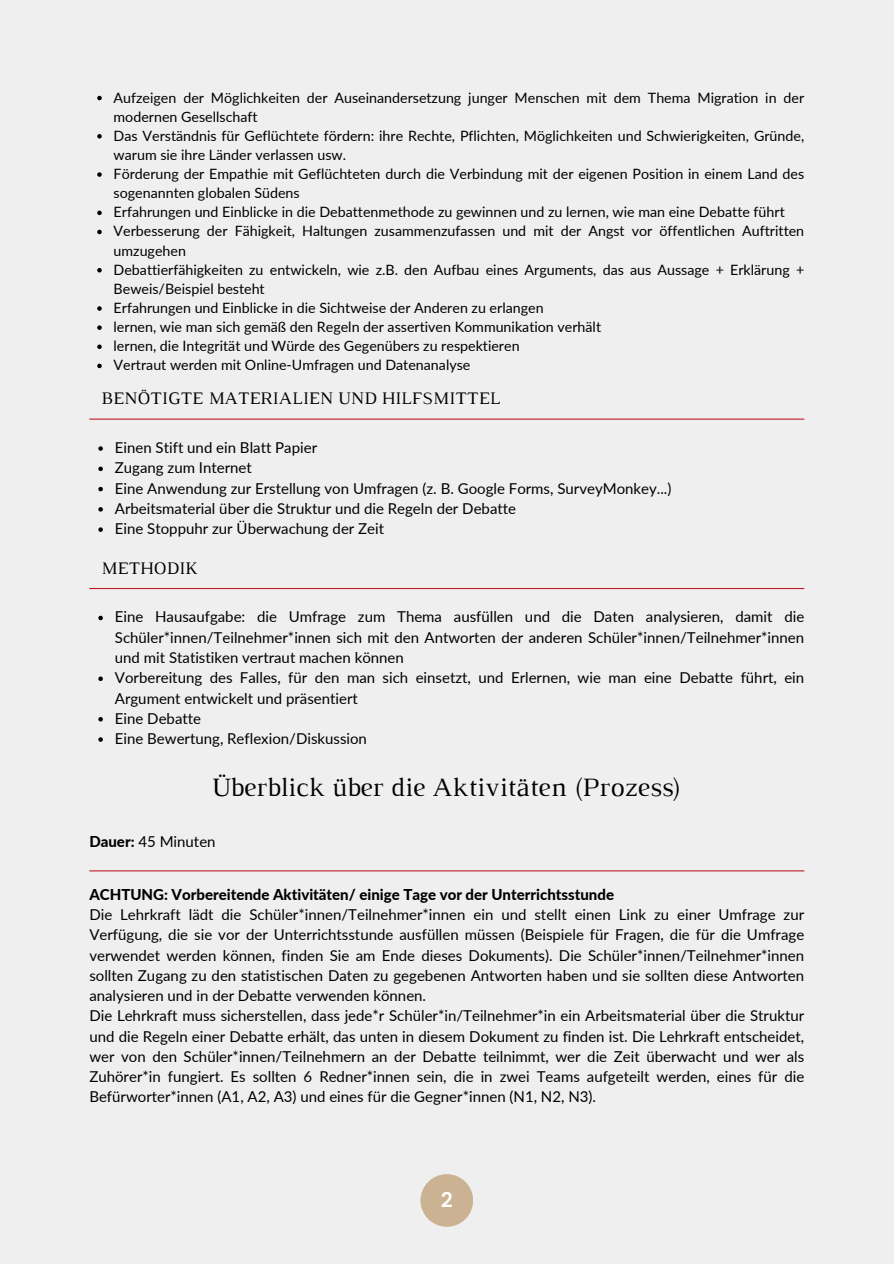
<style>
.page{position:relative;width:894px;height:1264px;background:#fff}
.page>*{position:absolute;margin:0;border:0;box-sizing:border-box;transform-origin:0 0}
.t1{font:27px "Luthier";color:#000}
.t2{font:700 21px "DM Sans";color:#fff}
.t3{font:18px "Luthier";color:#000}
.t4{font:15px/20.2px "Lato";color:#000;text-align:justify}
.t5{font:800 15px "Lato";color:#000}
.t6{font:14.25px/19.2px "Lato";color:#000}
.s1{font-weight:800}
</style>
<div class="page">
<div style="left:0;top:0;width:893px;height:1263px;background:#efefef"></div>
<svg style="left:97px;top:96px;width:5px;height:4px"></svg>
<svg style="left:97px;top:134px;width:5px;height:4px"></svg>
<svg style="left:97px;top:172px;width:5px;height:5px"></svg>
<svg style="left:97px;top:210px;width:5px;height:5px"></svg>
<svg style="left:97px;top:230px;width:5px;height:4px"></svg>
<svg style="left:97px;top:268px;width:5px;height:4px"></svg>
<svg style="left:97px;top:306px;width:5px;height:5px"></svg>
<svg style="left:97px;top:325px;width:5px;height:5px"></svg>
<svg style="left:97px;top:344px;width:5px;height:5px"></svg>
<svg style="left:97px;top:363px;width:5px;height:5px"></svg>
<div style="left:420px;top:1174px;width:53px;height:52px;background:#cbb292;border-radius:50%"></div>
<hr style="left:89px;top:418px;width:715px;height:1px;background:#bf1e2d">
<svg style="left:98px;top:446px;width:5px;height:5px"></svg>
<svg style="left:98px;top:466px;width:5px;height:5px"></svg>
<svg style="left:98px;top:487px;width:5px;height:4px"></svg>
<svg style="left:98px;top:507px;width:5px;height:4px"></svg>
<svg style="left:98px;top:527px;width:5px;height:5px"></svg>
<hr style="left:89px;top:588px;width:715px;height:1px;background:#bf1e2d">
<svg style="left:98px;top:615px;width:5px;height:5px"></svg>
<svg style="left:98px;top:676px;width:5px;height:5px"></svg>
<svg style="left:98px;top:717px;width:5px;height:4px"></svg>
<svg style="left:98px;top:737px;width:5px;height:4px"></svg>
<hr style="left:89px;top:870px;width:715px;height:1px;background:#bf1e2d">
<p class="t6" style="left:114px;top:87px;width:692px">Aufzeigen der Möglichkeiten der Auseinandersetzung junger Menschen mit dem Thema Migration in der modernen Gesellschaft</p>
<p class="t6" style="left:114px;top:126px;width:692px">Das Verständnis für Geflüchtete fördern: ihre Rechte, Pflichten, Möglichkeiten und Schwierigkeiten, Gründe, warum sie ihre Länder verlassen usw.</p>
<p class="t6" style="left:114px;top:164px;width:692px">Förderung der Empathie mit Geflüchteten durch die Verbindung mit der eigenen Position in einem Land des sogenannten globalen Südens</p>
<p class="t6" style="left:114px;top:202px;width:672px">Erfahrungen und Einblicke in die Debattenmethode zu gewinnen und zu lernen, wie man eine Debatte führt</p>
<p class="t6" style="left:114px;top:221px;width:692px">Verbesserung der Fähigkeit, Haltungen zusammenzufassen und mit der Angst vor öffentlichen Auftritten umzugehen</p>
<p class="t6" style="left:114px;top:260px;width:692px">Debattierfähigkeiten zu entwickeln, wie z.B. den Aufbau eines Arguments, das aus Aussage + Erklärung +<br>Beweis/Beispiel besteht</p>
<p class="t6" style="left:114px;top:298px;width:431px">Erfahrungen und Einblicke in die Sichtweise der Anderen zu erlangen</p>
<p class="t6" style="left:114px;top:317px;width:489px">lernen, wie man sich gemäß den Regeln der assertiven Kommunikation verhält</p>
<p class="t6" style="left:114px;top:336px;width:407px">lernen, die Integrität und Würde des Gegenübers zu respektieren</p>
<p class="t6" style="left:114px;top:355px;width:358px">Vertraut werden mit Online-Umfragen und Datenanalyse</p>
<p class="t3" style="left:101px;top:392px;width:400px">BENÖTIGTE MATERIALIEN UND HILFSMITTEL</p>
<p class="t4" style="left:115px;top:437px;width:204px">Einen Stift und ein Blatt Papier</p>
<p class="t4" style="left:115px;top:457px;width:138px">Zugang zum Internet</p>
<p class="t4" style="left:115px;top:477px;width:558px">Eine Anwendung zur Erstellung von Umfragen (z. B. Google Forms, SurveyMonkey...)</p>
<p class="t4" style="left:115px;top:498px;width:402px">Arbeitsmaterial über die Struktur und die Regeln der Debatte</p>
<h2 class="t4" style="left:115px;top:518px;width:271px">Eine Stoppuhr zur Überwachung der Zeit</h2>
<p class="t3" style="left:101px;top:561px;width:98px">METHODIK</p>
<p class="t4" style="left:115px;top:606px;width:690px">Eine Hausaufgabe: die Umfrage zum Thema ausfüllen und die Daten analysieren, damit die Schüler*innen/Teilnehmer*innen sich mit den Antworten der anderen Schüler*innen/Teilnehmer*innen und mit Statistiken vertraut machen können</p>
<p class="t4" style="left:115px;top:667px;width:690px">Vorbereitung des Falles, für den man sich einsetzt, und Erlernen, wie man eine Debatte führt, ein<br>Argument entwickelt und präsentiert</p>
<p class="t4" style="left:115px;top:707px;width:88px">Eine Debatte</p>
<h1 class="t4" style="left:115px;top:728px;width:253px">Eine Bewertung, Reflexion/Diskussion</h1>
<p class="t1" style="left:212px;top:777px;width:470px">Überblick über die Aktivitäten (Prozess)</p>
<p class="t4" style="left:89px;top:831px;width:128px"><span class="s1">Dauer:</span> 45 Minuten</p>
<p class="t5" style="left:89px;top:885px;width:526px">ACHTUNG: Vorbereitende Aktivitäten/ einige Tage vor der Unterrichtsstunde</p>
<p class="t4" style="left:89px;top:904px;width:716px">Die Lehrkraft lädt die Schüler*innen/Teilnehmer*innen ein und stellt einen Link zu einer Umfrage zur Verfügung, die sie vor der Unterrichtsstunde ausfüllen müssen (Beispiele für Fragen, die für die Umfrage verwendet werden können, finden Sie am Ende dieses Dokuments). Die Schüler*innen/Teilnehmer*innen sollten Zugang zu den statistischen Daten zu gegebenen Antworten haben und sie sollten diese Antworten analysieren und in der Debatte verwenden können.</p>
<p class="t4" style="left:89px;top:1005px;width:716px">Die Lehrkraft muss sicherstellen, dass jede*r Schüler*in/Teilnehmer*in ein Arbeitsmaterial über die Struktur und die Regeln einer Debatte erhält, das unten in diesem Dokument zu finden ist. Die Lehrkraft entscheidet, wer von den Schüler*innen/Teilnehmern an der Debatte teilnimmt, wer die Zeit überwacht und wer als Zuhörer*in fungiert. Es sollten 6 Redner*innen sein, die in zwei Teams aufgeteilt werden, eines für die Befürworter*innen (A1, A2, A3) und eines für die Gegner*innen (N1, N2, N3).</p>
<h2 class="t2" style="left:440px;top:1186px;width:14px">2</h2>
</div>
